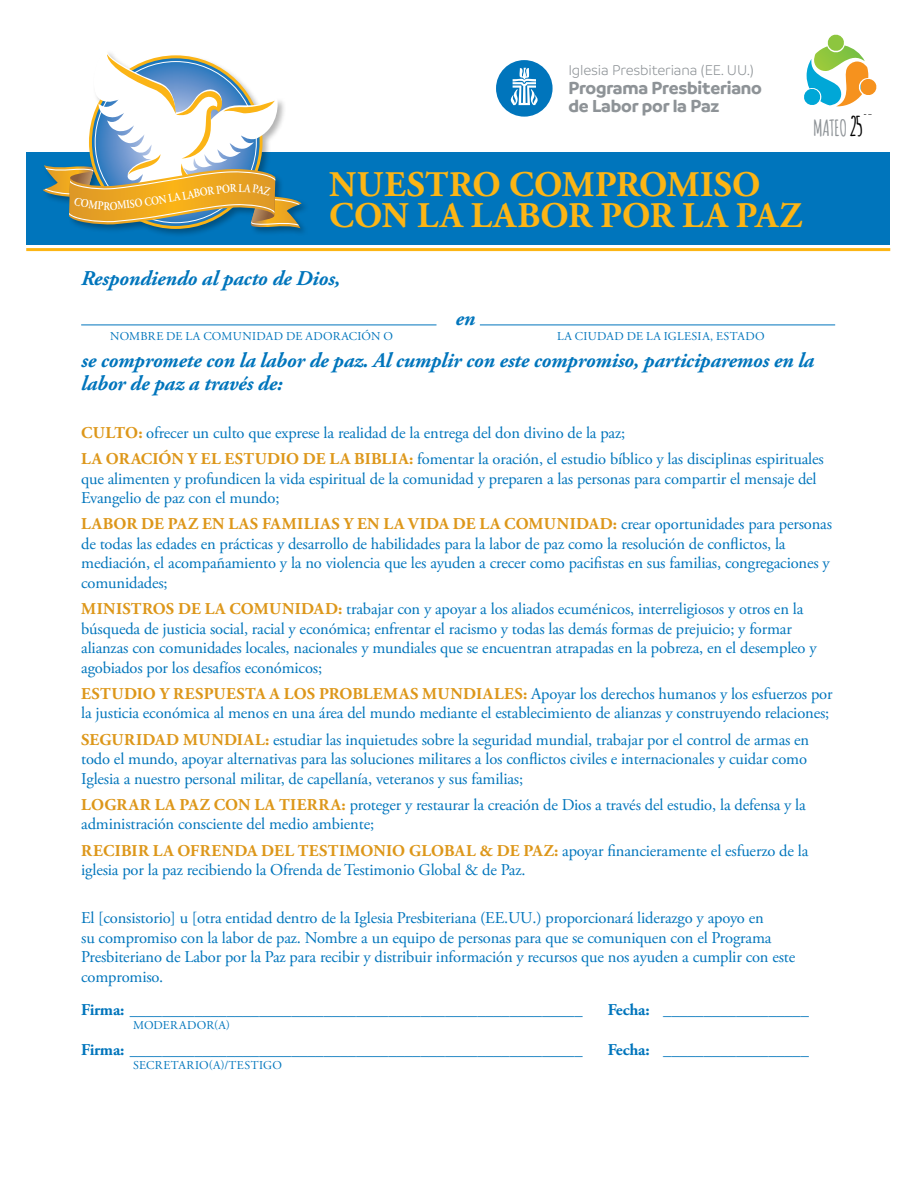
<style>
.page{position:relative;width:918px;height:1188px;background:#fff}
.page>*{position:absolute;margin:0;border:0;box-sizing:border-box;transform-origin:0 0}
.t1{font:700 36px/31.5px "Adobe Garamond Pro";letter-spacing:.005em;color:#fcb515}
.t2{font:700 21.9px "Amatic";letter-spacing:.01em;color:#8e9397}
.t3{font:italic 700 21px/22.5px "Adobe Garamond Pro";letter-spacing:-.01em;color:#0075bc}
.t4{font:700 20.55px/20.4px "Branding";letter-spacing:-.01em;color:#878a8f}
.t5{font:700 18.6px/18.6px "Branding";letter-spacing:-.01em;color:#8e9397}
.t6{font:16.5px/19.5px "Adobe Garamond Pro";letter-spacing:-.01em;color:#0075bc}
.t7{font:700 16.5px "Adobe Garamond Pro";letter-spacing:-.01em;color:#0075bc}
.t8{font:300 15.15px "Branding";letter-spacing:-.01em;color:#8e9397}
.t9{font:500 13.65px "Branding";color:#878a8f}
.t10{font:12px "Adobe Garamond Pro";letter-spacing:.025em;color:#0075bc}
.s1{font-size:26.4px;color:#000}
.s2{font-weight:700;color:#dd971a}
</style>
<div class="page">
<hr style="left:81px;top:325px;width:356px;height:1px;background:#0075bc">
<hr style="left:480px;top:325px;width:355px;height:1px;background:#0075bc">
<div style="left:26px;top:152px;width:864px;height:93px;background:#0075bc"></div>
<div style="left:42px;top:49px;width:268px;height:189px;background:#000;opacity:.3"></div>
<hr style="left:26px;top:248px;width:864px;height:3px;background:#fcb515">
<div style="left:496px;top:60px;width:57px;height:57px;background:#0075bc;border-radius:50%"></div>
<svg style="left:511px;top:68px;width:27px;height:37px"></svg>
<svg style="left:804px;top:34px;width:73px;height:72px"></svg>
<svg style="left:43px;top:50px;width:259px;height:178px"></svg>
<p class="t9" style="left:567px;top:62px;width:127px">Presbyterian Mission</p>
<p class="t4" style="left:567px;top:77px;width:204px">Presbyterian<br>Peacemaking Program</p>
<p class="t8" style="left:568px;top:63px;width:187px">Iglesia Presbiteriana (EE. UU.)</p>
<p class="t5" style="left:568px;top:78px;width:195px">Programa Presbiteriano de Labor por la Paz</p>
<h2 class="t2" style="left:813px;top:112px;width:50px">MATEO <span class="s1">25</span></h2>
<h1 class="t1" style="left:329px;top:169px;width:474px">NUESTRO COMPROMISO<br>CON LA LABOR POR LA PAZ</h1>
<p class="t3" style="left:81px;top:267px;width:261px">Respondiendo al pacto de Dios,</p>
<p class="t3" style="left:456px;top:308px;width:21px">en</p>
<p class="t10" style="left:110px;top:329px;width:284px">NOMBRE DE LA COMUNIDAD DE ADORACIÓN O</p>
<p class="t10" style="left:557px;top:329px;width:209px">LA CIUDAD DE LA IGLESIA, ESTADO</p>
<p class="t3" style="left:81px;top:350px;width:735px">se compromete con la labor de paz. Al cumplir con este compromiso, participaremos en la labor de paz a través de:</p>
<p class="t6" style="left:81px;top:420px;width:744px;line-height:26.2px"><span class="s2">CULTO:</span> ofrecer un culto que exprese la realidad de la entrega del don divino de la paz;<br><span class="s2">LA ORACIÓN Y EL ESTUDIO DE LA BIBLIA:</span> fomentar la oración, el estudio bíblico y las disciplinas espirituales</p>
<p class="t6" style="left:81px;top:469px;width:737px">que alimenten y profundicen la vida espiritual de la comunidad y preparen a las personas para compartir el mensaje del<br>Evangelio de paz con el mundo;</p>
<p class="t6" style="left:81px;top:515px;width:752px"><span class="s2">LABOR DE PAZ EN LAS FAMILIAS Y EN LA VIDA DE LA COMUNIDAD:</span> crear oportunidades para personas de todas las edades en prácticas y desarrollo de habilidades para la labor de paz como la resolución de conflictos, la mediación, el acompañamiento y la no violencia que les ayuden a crecer como pacifistas en sus familias, congregaciones y comunidades;</p>
<p class="t6" style="left:81px;top:600px;width:737px"><span class="s2">MINISTROS DE LA COMUNIDAD:</span> trabajar con y apoyar a los aliados ecuménicos, interreligiosos y otros en la búsqueda de justicia social, racial y económica; enfrentar el racismo y todas las demás formas de prejuicio; y formar alianzas con comunidades locales, nacionales y mundiales que se encuentran atrapadas en la pobreza, en el desempleo y agobiados por los desafíos económicos;</p>
<p class="t6" style="left:81px;top:684px;width:753px"><span class="s2">ESTUDIO Y RESPUESTA A LOS PROBLEMAS MUNDIALES:</span> Apoyar los derechos humanos y los esfuerzos por la justicia económica al menos en una área del mundo mediante el establecimiento de alianzas y construyendo relaciones;</p>
<p class="t6" style="left:81px;top:730px;width:730px"><span class="s2">SEGURIDAD MUNDIAL:</span> estudiar las inquietudes sobre la seguridad mundial, trabajar por el control de armas en todo el mundo, apoyar alternativas para las soluciones militares a los conflictos civiles e internacionales y cuidar como<br>Iglesia a nuestro personal militar, de capellanía, veteranos y sus familias;</p>
<p class="t6" style="left:81px;top:795px;width:726px"><span class="s2">LOGRAR LA PAZ CON LA TIERRA:</span> proteger y restaurar la creación de Dios a través del estudio, la defensa y la administración consciente del medio ambiente;</p>
<p class="t6" style="left:81px;top:841px;width:729px"><span class="s2">RECIBIR LA OFRENDA DEL TESTIMONIO GLOBAL &amp; DE PAZ:</span> apoyar financieramente el esfuerzo de la iglesia por la paz recibiendo la Ofrenda de Testimonio Global &amp; de Paz.</p>
<p class="t6" style="left:81px;top:909px;width:716px">El [consistorio] u [otra entidad dentro de la Iglesia Presbiteriana (EE.UU.) proporcionará liderazgo y apoyo en<br>su compromiso con la labor de paz. Nombre a un equipo de personas para que se comuniquen con el Programa Presbiteriano de Labor por la Paz para recibir y distribuir información y recursos que nos ayuden a cumplir con este compromiso.</p>
<p class="t7" style="left:81px;top:1000px;width:503px">Firma: ________________________________________________________</p>
<p class="t7" style="left:608px;top:1000px;width:203px">Fecha: __________________</p>
<p class="t10" style="left:133px;top:1018px;width:99px">MODERADOR(A)</p>
<p class="t7" style="left:81px;top:1040px;width:503px">Firma: ________________________________________________________</p>
<p class="t7" style="left:608px;top:1040px;width:203px">Fecha: __________________</p>
<p class="t10" style="left:133px;top:1058px;width:150px">SECRETARIO(A)/TESTIGO</p>
</div>
